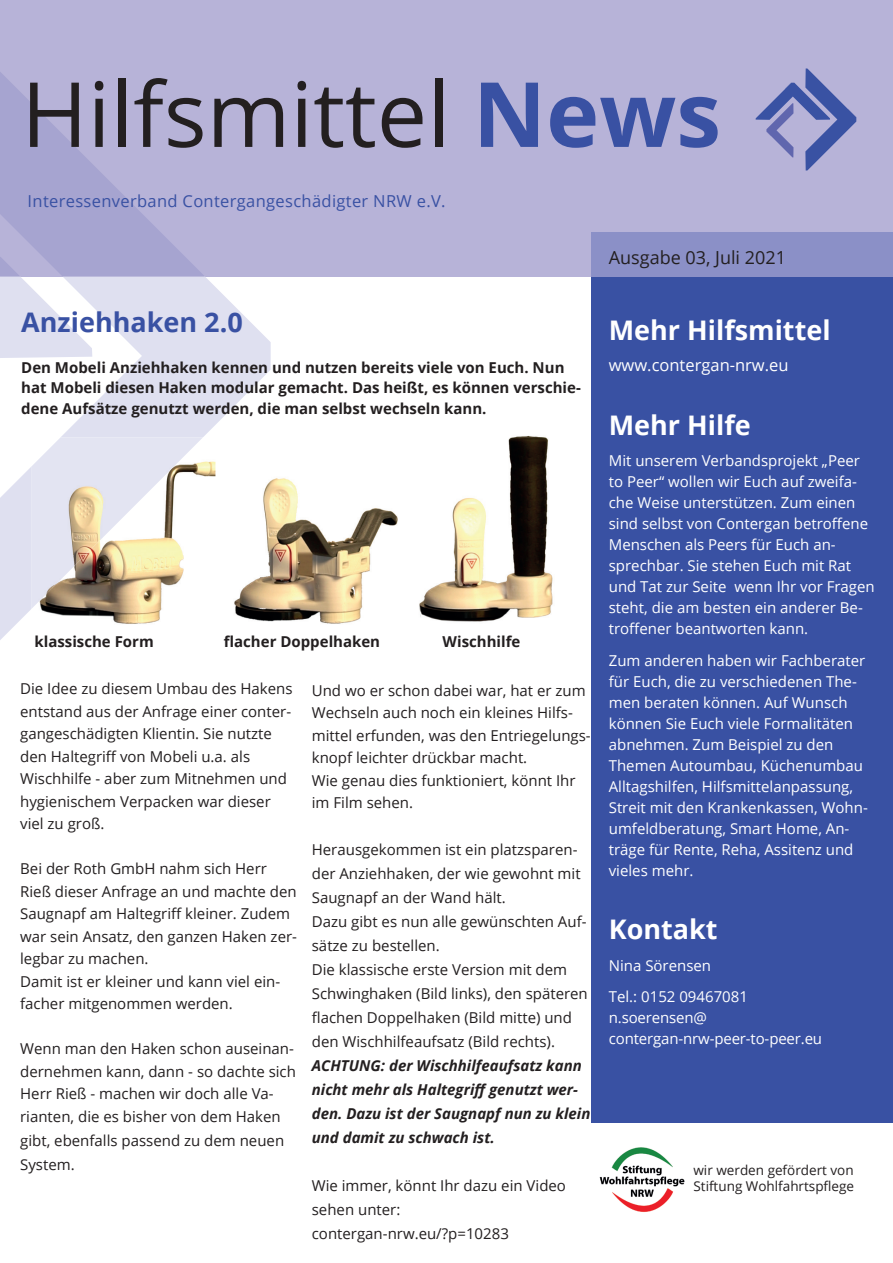
<style>
.page{position:relative;width:893px;height:1263px;background:#fff}
.page>*{position:absolute;margin:0;border:0;box-sizing:border-box;transform-origin:0 0}
.t1{font:90px "Open Sans";color:#231f20}
.t2{font:700 27px "Open Sans";color:#fff}
.t3{font:700 27px "Open Sans";color:#3951a3}
.t4{font:18px "Open Sans";color:#231f20}
.t5{font:16.5px "Open Sans";letter-spacing:.02em;color:#3951a3}
.t6{font:16.5px "Open Sans";color:#fff}
.t7{font:15px/22.5px "Open Sans";color:#231f20}
.t8{font:15px/21px "Open Sans";color:#fff}
.t9{font:700 15px/20.2px "Open Sans";color:#231f20}
.t10{font:italic 700 15px/24px "Open Sans";color:#231f20}
.t11{font:13.5px/16.2px "Open Sans";color:#231f20}
.s1{font-weight:700;color:#3951a3}
</style>
<div class="page">
<div style="left:0;top:0;width:893px;height:276px;background:#b7b3d8"></div>
<svg style="left:0;top:276px;width:271px;height:364px;fill:#dfe0f0"></svg>
<svg style="left:0;top:72px;width:205px;height:286px"></svg>
<div style="left:592px;top:276px;width:301px;height:847px;background:#3951a3"></div>
<div style="left:592px;top:232px;width:301px;height:44px;background:#8b90c7"></div>
<img style="left:599px;top:1147px;width:86px;height:65px">
<svg style="left:756px;top:68px;width:100px;height:103px"></svg>
<img style="left:31px;top:437px;width:184px;height:203px">
<img style="left:31px;top:437px;width:172px;height:172px">
<img style="left:419px;top:435px;width:134px;height:187px">
<img style="left:225px;top:463px;width:173px;height:164px">
<h1 class="t1" style="left:21px;top:53px;width:701px">Hilfsmittel <span class="s1">News</span></h1>
<p class="t5" style="left:28px;top:189px;width:420px">Interessenverband Contergangeschädigter NRW e.V.</p>
<h2 class="t3" style="left:21px;top:303px;width:223px">Anziehhaken 2.0</h2>
<p class="t9" style="left:21px;top:357px;width:561px">Den Mobeli Anziehhaken kennen und nutzen bereits viele von Euch. Nun hat Mobeli diesen Haken modular gemacht. Das heißt, es können verschie&shy;dene Aufsätze genutzt werden, die man selbst wechseln kann.</p>
<p class="t9" style="left:35px;top:631px;width:121px">klassische Form</p>
<p class="t9" style="left:224px;top:631px;width:158px">flacher Doppelhaken</p>
<p class="t9" style="left:443px;top:631px;width:79px">Wischhilfe</p>
<p class="t7" style="left:20px;top:677px;width:274px">Die Idee zu diesem Umbau des Hakens entstand aus der Anfrage einer conter&shy;gangeschädigten Klientin. Sie nutzte den Haltegriff von Mobeli u.a. als<br>Wischhilfe - aber zum Mitnehmen und hygienischem Verpacken war dieser viel zu groß.</p>
<p class="t7" style="left:20px;top:857px;width:278px">Bei der Roth GmbH nahm sich Herr<br>Rieß dieser Anfrage an und machte den<br>Saugnapf am Haltegriff kleiner. Zudem war sein Ansatz, den ganzen Haken zer&shy;legbar zu machen.<br>Damit ist er kleiner und kann viel ein&shy;facher mitgenommen werden.</p>
<p class="t7" style="left:20px;top:1037px;width:277px">Wenn man den Haken schon auseinan&shy;dernehmen kann, dann - so dachte sich Herr Rieß - machen wir doch alle Va&shy;rianten, die es bisher von dem Haken</p>
<p class="t7" style="left:20px;top:1128px;width:266px;line-height:24px">gibt, ebenfalls passend zu dem neuen<br>System.</p>
<p class="t7" style="left:312px;top:678px;width:280px">Und wo er schon dabei war, hat er zum Wechseln auch noch ein kleines Hilfs&shy;mittel erfunden, was den Entriegelungs&shy;knopf leichter drückbar macht.<br>Wie genau dies funktioniert, könnt Ihr im Film sehen.</p>
<p class="t7" style="left:312px;top:837px;width:277px;line-height:24px">Herausgekommen ist ein platzsparen&shy;der Anziehhaken, der wie gewohnt mit Saugnapf an der Wand hält.<br>Dazu gibt es nun alle gewünschten Auf&shy;sätze zu bestellen.<br>Die klassische erste Version mit dem Schwinghaken (Bild links), den späteren flachen Doppelhaken (Bild mitte) und den Wischhilfeaufsatz (Bild rechts).</p>
<p class="t10" style="left:312px;top:1053px;width:280px">ACHTUNG: der Wischhilfeaufsatz kann nicht mehr als Haltegriffgenutzt wer&shy;den. Dazu ist der Saugnapf nun zu klein und damit zu schwach ist.</p>
<p class="t7" style="left:312px;top:1173px;width:256px;line-height:24px">Wie immer, könnt Ihr dazu ein Video sehen unter: contergan-nrw.eu/?p=10283</p>
<p class="t4" style="left:609px;top:245px;width:179px">Ausgabe 03, Juli 2021</p>
<h2 class="t2" style="left:609px;top:311px;width:223px">Mehr Hilfsmittel</h2>
<p class="t6" style="left:609px;top:354px;width:181px">www.contergan-nrw.eu</p>
<h2 class="t2" style="left:609px;top:406px;width:143px">Mehr Hilfe</h2>
<p class="t8" style="left:609px;top:450px;width:268px">Mit unserem Verbandsprojekt „Peer to Peer“ wollen wir Euch auf zweifa&shy;che Weise unterstützen. Zum einen sind selbst von Contergan betroffene Menschen als Peers für Euch an&shy;sprechbar. Sie stehen Euch mit Rat und Tat zur Seite wenn Ihr vor Fragen steht, die am besten ein anderer Be&shy;troffener beantworten kann.</p>
<p class="t8" style="left:609px;top:649px;width:261px">Zum anderen haben wir Fachberater für Euch, die zu verschiedenen The&shy;men beraten können. Auf Wunsch können Sie Euch viele Formalitäten abnehmen. Zum Beispiel zu den<br>Themen Autoumbau, Küchenumbau<br>Alltagshilfen, Hilfsmittelanpassung,<br>Streit mit den Krankenkassen, Wohn&shy;umfeldberatung, Smart Home, An&shy;träge für Rente, Reha, Assitenz und vieles mehr.</p>
<h2 class="t2" style="left:609px;top:910px;width:110px">Kontakt</h2>
<p class="t8" style="left:609px;top:949px;width:141px;line-height:31.7px">Nina Sörensen<br>Tel.: 0152 09467081</p>
<p class="t8" style="left:609px;top:1007px;width:215px">n.soerensen@ contergan-nrw-peer-to-peer.eu</p>
<p class="t11" style="left:693px;top:1161px;width:162px">wir werden gefördert von<br>Stiftung Wohlfahrtspflege</p>
</div>
